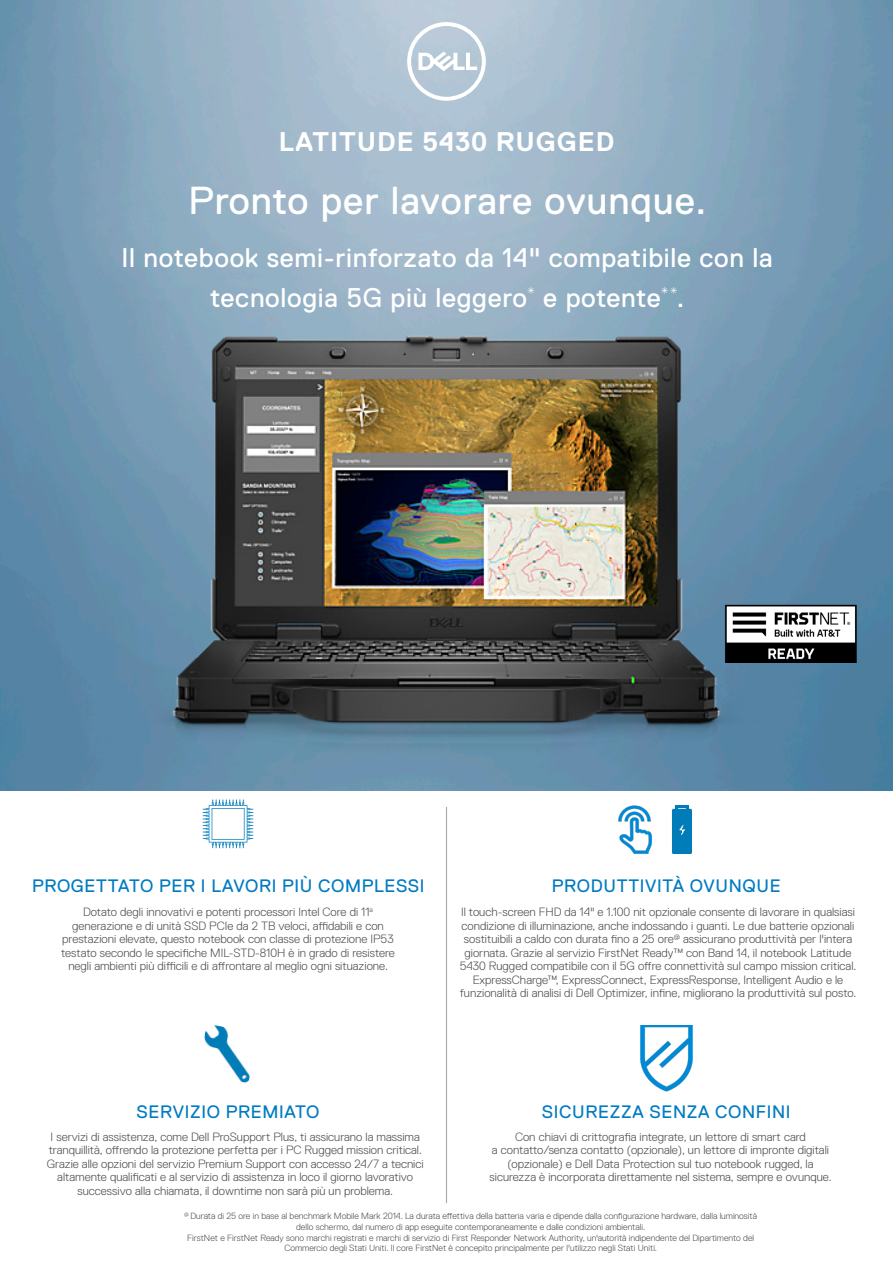
<style>
.page{position:relative;width:893px;height:1263px;background:#fff}
.page>*{position:absolute;margin:0;border:0;box-sizing:border-box;transform-origin:0 0}
.t1{font:39px "Dell Replica";letter-spacing:.025em;color:#fff}
.t2{font:27px/40.5px "Dell Replica";letter-spacing:.025em;color:#fff;text-align:center}
.t3{font:700 27px "Dell Replica";letter-spacing:.035em;color:#fff}
.t4{font:18px "Dell Replica";letter-spacing:.035em;color:#007bc2}
.t5{font:300 12px/13.5px "Dell Replica";color:#4b4c4d;text-align:center}
.t6{font:300 9px/10.5px "Dell Replica";color:#4b4c4d;text-align:center}
</style>
<div class="page">
<img style="left:0;top:0;width:893px;height:791px">
<svg style="left:203px;top:799px;width:50px;height:49px"></svg>
<hr style="left:446px;top:807px;width:1px;height:396px;background:#a8a9ad">
<img style="left:640px;top:1025px;width:53px;height:67px">
<img style="left:204px;top:1025px;width:46px;height:58px">
<img style="left:618px;top:805px;width:74px;height:49px">
<svg style="left:407px;top:22px;width:79px;height:79px"></svg>
<img style="left:762px;top:581px;width:111px;height:82px">
<img style="left:130px;top:314px;width:632px;height:444px">
<p class="t3" style="left:279px;top:127px;width:337px">LATITUDE 5430 RUGGED</p>
<p class="t1" style="left:188px;top:179px;width:520px">Pronto per lavorare ovunque.</p>
<p class="t2" style="left:122px;top:237px;width:652px">Il notebook semi-rinforzato da 14" compatibile con la tecnologia 5G più leggero<sup>*</sup> e potente<sup>**</sup>.</p>
<p class="t4" style="left:32px;top:876px;width:394px">PROGETTATO PER I LAVORI PIÙ COMPLESSI</p>
<p class="t5" style="left:61px;top:906px;width:335px">Dotato degli innovativi e potenti processori Intel Core di 11<sup>a </sup>generazione e di unità SSD PCIe da 2 TB veloci, affidabili e con prestazioni elevate, questo notebook con classe di protezione IP53 testato secondo le specifiche MIL-STD-810H è in grado di resistere negli ambienti più difficili e di affrontare al meglio ogni situazione.</p>
<p class="t5" style="left:460px;top:905px;width:398px">Il touch-screen FHD da 14" e 1.100 nit opzionale consente di lavorare in qualsiasi condizione di illuminazione, anche indossando i guanti. Le due batterie opzionali sostituibili a caldo con durata fino a 25 ore<sup>@</sup> assicurano produttività per l'intera giornata. Grazie al servizio FirstNet Ready™ con Band 14, il notebook Latitude 5430 Rugged compatibile con il 5G offre connettività sul campo mission critical.<br>ExpressCharge™, ExpressConnect, ExpressResponse, Intelligent Audio e le funzionalità di analisi di Dell Optimizer, infine, migliorano la produttività sul posto.</p>
<p class="t4" style="left:552px;top:876px;width:230px">PRODUTTIVITÀ OVUNQUE</p>
<p class="t4" style="left:137px;top:1101px;width:185px">SERVIZIO PREMIATO</p>
<p class="t5" style="left:47px;top:1130px;width:378px">I servizi di assistenza, come Dell ProSupport Plus, ti assicurano la massima tranquillità, offrendo la protezione perfetta per i PC Rugged mission critical.<br>Grazie alle opzioni del servizio Premium Support con accesso 24/7 a tecnici altamente qualificati e al servizio di assistenza in loco il giorno lavorativo successivo alla chiamata, il downtime non sarà più un problema.</p>
<p class="t4" style="left:542px;top:1101px;width:250px">SICUREZZA SENZA CONFINI</p>
<p class="t5" style="left:490px;top:1130px;width:343px">Con chiavi di crittografia integrate, un lettore di smart card<br>a contatto/senza contatto (opzionale), un lettore di impronte digitali (opzionale) e Dell Data Protection sul tuo notebook rugged, la sicurezza è incorporata direttamente nel sistema, sempre e ovunque.</p>
<p class="t6" style="left:184px;top:1211px;width:574px"><sup>@</sup> Durata di 25 ore in base al benchmark Mobile Mark 2014. La durata effettiva della batteria varia e dipende dalla configurazione hardware, dalla luminosità dello schermo, dal numero di app eseguite contemporaneamente e dalle condizioni ambientali.</p>
<p class="t6" style="left:187px;top:1232px;width:568px">FirstNet e FirstNet Ready sono marchi registrati e marchi di servizio di First Responder Network Authority, un'autorità indipendente del Dipartimento del<br>Commercio degli Stati Uniti. Il core FirstNet è concepito principalmente per l'utilizzo negli Stati Uniti.</p>
</div>
